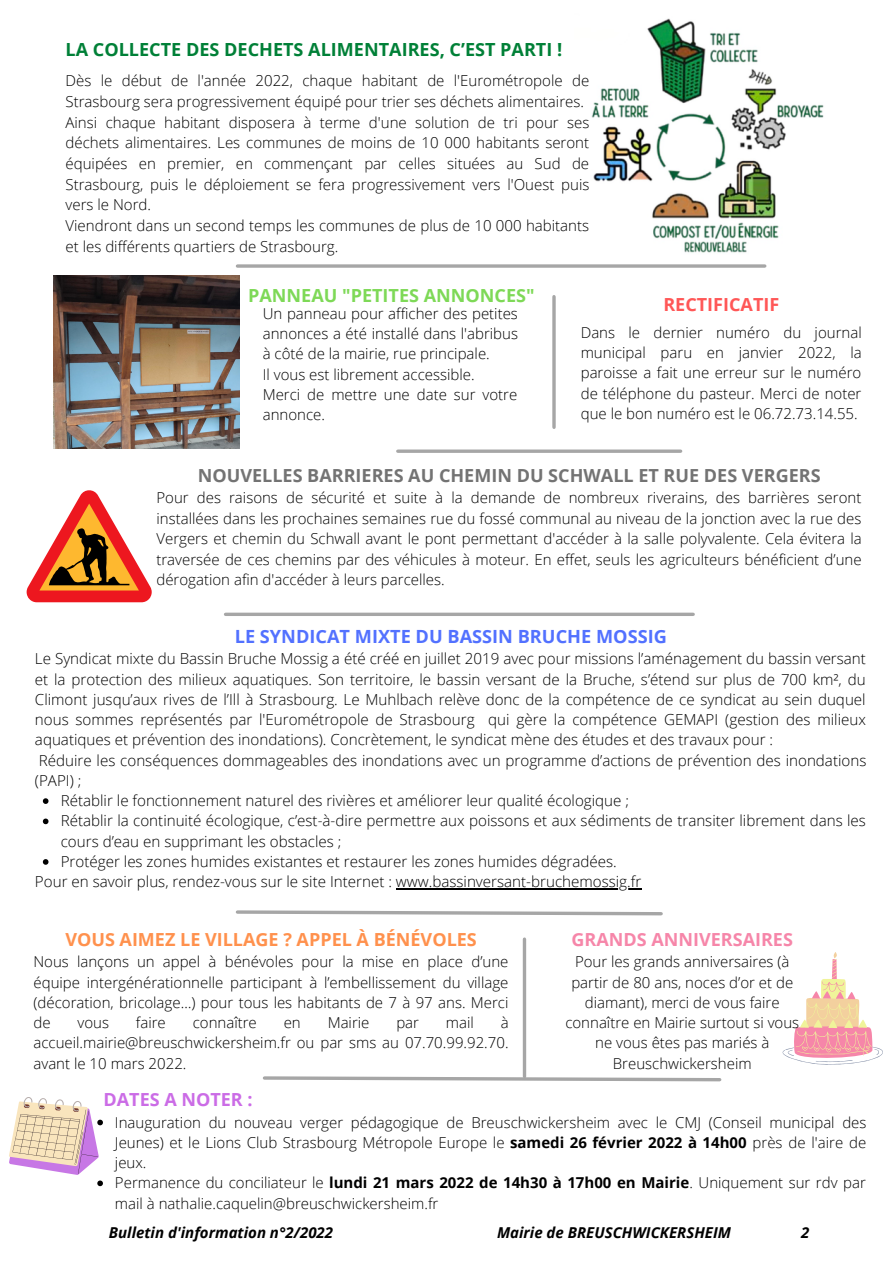
<style>
.page{position:relative;width:894px;height:1264px;background:#fff}
.page>*{position:absolute;margin:0;border:0;box-sizing:border-box;transform-origin:0 0}
.t1{font:700 18.15px "Open Sans";color:#5271ff}
.t2{font:700 18px "Open Sans";color:#737373}
.t3{font:700 18px "Open Sans";color:#008037}
.t4{font:700 18px "Open Sans";color:#ff914d}
.t5{font:700 18px "Open Sans";color:#7ed957}
.t6{font:700 18px "Open Sans";color:#f686a9}
.t7{font:700 18px "Open Sans";color:#ff5757}
.t8{font:700 18px "Open Sans";color:#cb6ce6}
.t9{font:300 15.15px/20.2px "Open Sans";color:#000}
.t10{font:300 15px/20.2px "Open Sans";color:#000;text-align:justify}
.t11{font:italic 700 15px "Open Sans";color:#000}
.s1{font-weight:700}
</style>
<div class="page">
<img style="left:591px;top:18px;width:233px;height:247px">
<img style="left:54px;top:275px;width:185px;height:173px">
<svg style="left:225px;top:612px;width:468px;height:4px;background:#b4b4b4"></svg>
<hr style="left:552px;top:297px;width:3px;height:130px;background:#a6a6a6">
<svg style="left:237px;top:264px;width:527px;height:4px;background:#b3b3b3"></svg>
<svg style="left:397px;top:449px;width:283px;height:4px"></svg>
<svg style="left:782px;top:952px;width:100px;height:112px"></svg>
<svg style="left:43px;top:798px;width:5px;height:6px"></svg>
<svg style="left:43px;top:818px;width:5px;height:6px"></svg>
<svg style="left:43px;top:859px;width:5px;height:5px"></svg>
<hr style="left:396px;top:888px;width:245px;height:1px;background:#000">
<svg style="left:263px;top:1074px;width:459px;height:8px"></svg>
<svg style="left:522px;top:939px;width:4px;height:137px"></svg>
<svg style="left:235px;top:910px;width:428px;height:6px"></svg>
<svg style="left:27px;top:490px;width:125px;height:112px"></svg>
<svg style="left:9px;top:1097px;width:94px;height:77px"></svg>
<svg style="left:97px;top:1180px;width:6px;height:6px"></svg>
<p class="t3" style="left:65px;top:37px;width:498px">LA COLLECTE DES DECHETS ALIMENTAIRES, C’EST PARTI !</p>
<p class="t10" style="left:65px;top:70px;width:525px;line-height:20.7px">Dès le début de l'année 2022, chaque habitant de l'Eurométropole de<br>Strasbourg sera progressivement équipé pour trier ses déchets alimentaires.</p>
<p class="t10" style="left:65px;top:111px;width:525px;line-height:20.7px">Ainsi chaque habitant disposera à terme d'une solution de tri pour ses déchets alimentaires. Les communes de moins de 10 000 habitants seront équipées en premier, en commençant par celles situées au Sud de Strasbourg, puis le déploiement se fera progressivement vers l'Ouest puis vers le Nord.</p>
<p class="t10" style="left:65px;top:215px;width:525px;line-height:20.7px">Viendront dans un second temps les communes de plus de 10 000 habitants et les différents quartiers de Strasbourg.</p>
<p class="t5" style="left:248px;top:283px;width:288px">PANNEAU "PETITES ANNONCES"</p>
<p class="t7" style="left:663px;top:292px;width:117px">RECTIFICATIF</p>
<p class="t10" style="left:580px;top:322px;width:282px">Dans le dernier numéro du journal municipal paru en janvier 2022, la paroisse a fait une erreur sur le numéro de téléphone du pasteur. Merci de noter que le bon numéro est le 06.72.73.14.55.</p>
<p class="t10" style="left:263px;top:303px;width:257px">Un panneau pour afficher des petites annonces a été installé dans l'abribus à côté de la mairie, rue principale.</p>
<p class="t10" style="left:263px;top:364px;width:213px">Il vous est librement accessible.</p>
<p class="t10" style="left:263px;top:384px;width:256px">Merci de mettre une date sur votre annonce.</p>
<p class="t2" style="left:198px;top:462px;width:624px">NOUVELLES BARRIERES AU CHEMIN DU SCHWALL ET RUE DES VERGERS</p>
<p class="t10" style="left:156px;top:487px;width:706px">Pour des raisons de sécurité et suite à la demande de nombreux riverains, des barrières seront installées dans les prochaines semaines rue du fossé communal au niveau de la jonction avec la rue des Vergers et chemin du Schwall avant le pont permettant d'accéder à la salle polyvalente. Cela évitera la traversée de ces chemins par des véhicules à moteur. En effet, seuls les agriculteurs bénéficient d’une dérogation afin d'accéder à leurs parcelles.</p>
<p class="t1" style="left:235px;top:623px;width:433px">LE SYNDICAT MIXTE DU BASSIN BRUCHE MOSSIG</p>
<p class="t9" style="left:35px;top:648px;width:832px;text-align:justify">Le Syndicat mixte du Bassin Bruche Mossig a été créé en juillet 2019 avec pour missions l’aménagement du bassin versant et la protection des milieux aquatiques. Son territoire, le bassin versant de la Bruche, s’étend sur plus de 700 km², du Climont jusqu’aux rives de l’Ill à Strasbourg. Le Muhlbach relève donc de la compétence de ce syndicat au sein duquel nous sommes représentés par l'Eurométropole de Strasbourg qui gère la compétence GEMAPI (gestion des milieux aquatiques et prévention des inondations). Concrètement, le syndicat mène des études et des travaux pour :</p>
<p class="t9" style="left:35px;top:749px;width:832px">Réduire les conséquences dommageables des inondations avec un programme d’actions de prévention des inondations (PAPI) ;</p>
<p class="t9" style="left:61px;top:790px;width:569px">Rétablir le fonctionnement naturel des rivières et améliorer leur qualité écologique ;</p>
<p class="t9" style="left:61px;top:810px;width:806px">Rétablir la continuité écologique, c’est-à-dire permettre aux poissons et aux sédiments de transiter librement dans les cours d’eau en supprimant les obstacles ;</p>
<p class="t9" style="left:61px;top:851px;width:557px">Protéger les zones humides existantes et restaurer les zones humides dégradées.</p>
<p class="t9" style="left:35px;top:871px;width:607px">Pour en savoir plus, rendez-vous sur le site Internet : www.bassinversant-bruchemossig.fr</p>
<p class="t4" style="left:65px;top:926px;width:413px">VOUS AIMEZ LE VILLAGE ? APPEL À BÉNÉVOLES</p>
<p class="t10" style="left:33px;top:951px;width:476px">Nous lançons un appel à bénévoles pour la mise en place d’une équipe intergénérationnelle participant à l’embellissement du village (décoration, bricolage…) pour tous les habitants de 7 à 97 ans. Merci de</p>
<p class="t6" style="left:571px;top:926px;width:223px">GRANDS ANNIVERSAIRES</p>
<p class="t10" style="left:565px;top:951px;width:235px;text-align:center">Pour les grands anniversaires (à partir de 80 ans, noces d’or et de diamant), merci de vous faire connaître en Mairie surtout si vous ne vous êtes pas mariés à<br>Breuschwickersheim</p>
<p class="t10" style="left:33px;top:1012px;width:476px;text-indent:467px">à accueil.mairie@breuschwickersheim.fr ou par sms au 07.70.99.92.70. avant le 10 mars 2022.</p>
<p class="t10" style="left:77px;top:1012px;width:33px">vous</p>
<p class="t10" style="left:136px;top:1012px;width:31px">faire</p>
<p class="t10" style="left:193px;top:1012px;width:66px">connaître</p>
<p class="t10" style="left:284px;top:1012px;width:19px">en</p>
<p class="t10" style="left:327px;top:1012px;width:43px">Mairie</p>
<p class="t10" style="left:396px;top:1012px;width:24px">par</p>
<p class="t10" style="left:446px;top:1012px;width:29px">mail</p>
<p class="t8" style="left:103px;top:1086px;width:151px">DATES A NOTER :</p>
<p class="t10" style="left:115px;top:1111px;width:752px">Inauguration du nouveau verger pédagogique de Breuschwickersheim avec le CMJ (Conseil municipal des Jeunes) et le Lions Club Strasbourg Métropole Europe le <span class="s1">samedi 26 février 2022 à 14h00</span> près de l'aire de jeux.</p>
<p class="t10" style="left:115px;top:1172px;width:752px">Permanence du conciliateur le <span class="s1">lundi 21 mars 2022 de 14h30 à 17h00 en Mairie</span>. Uniquement sur rdv par mail à nathalie.caquelin@breuschwickersheim.fr</p>
<p class="t11" style="left:109px;top:1221px;width:226px">Bulletin d'information n°2/2022</p>
<p class="t11" style="left:497px;top:1221px;width:235px">Mairie de BREUSCHWICKERSHEIM</p>
<p class="t11" style="left:801px;top:1221px;width:10px">2</p>
</div>
